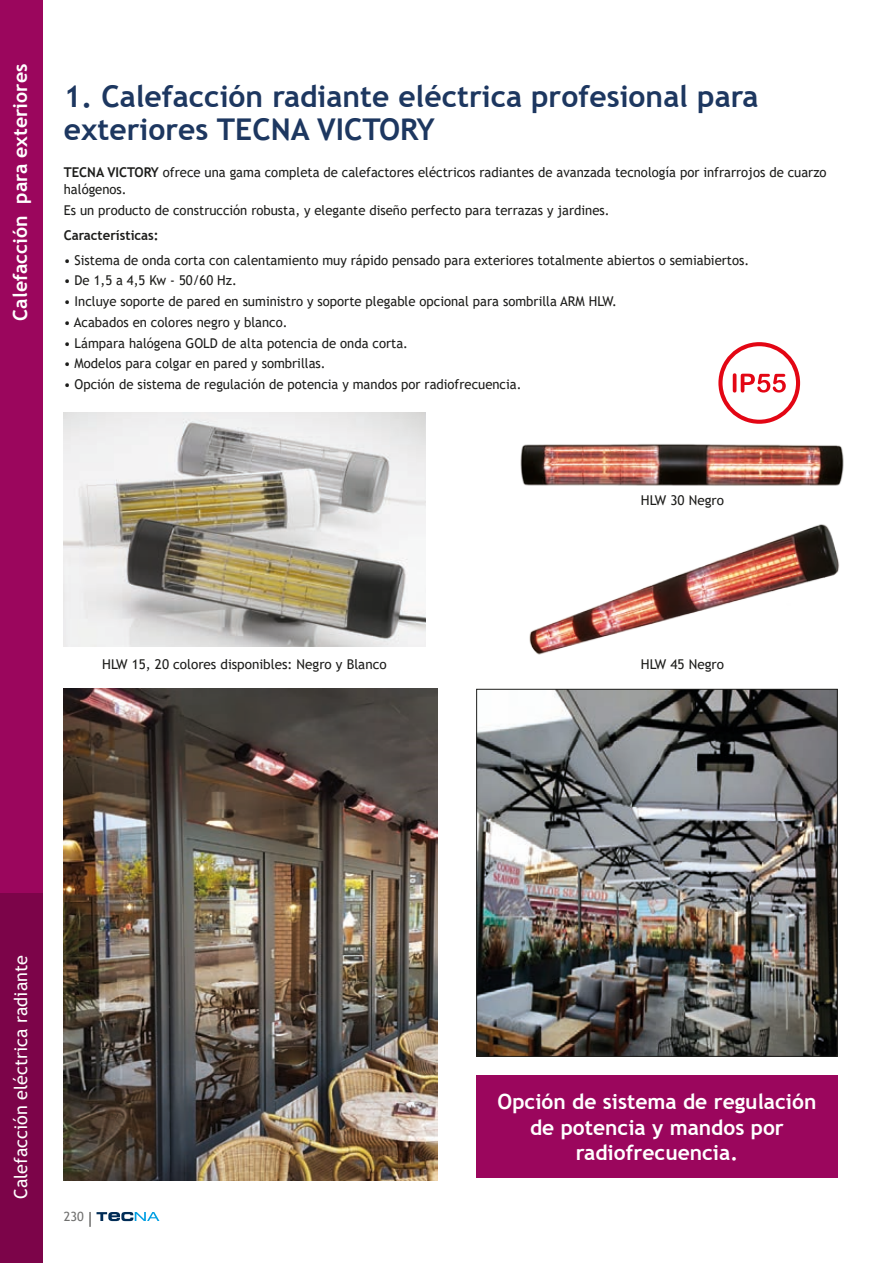
<style>
.page{position:relative;width:893px;height:1263px;background:#fff}
.page>*{position:absolute;margin:0;border:0;box-sizing:border-box;transform-origin:0 0}
.t1{font:700 30px/33px "Trebuchet MS";color:#1d3760}
.t2{font:700 21px/25.2px "Trebuchet MS";color:#fff;text-align:center}
.t3{font:700 19.5px "Trebuchet MS";color:#fff}
.t4{font:18px "Trebuchet MS";color:#fff}
.t5{font:13.5px/16.5px "Trebuchet MS";color:#1d1d1b}
.t6{font:700 13.5px "Trebuchet MS";color:#1d1d1b}
.t7{font:12.75px "Trebuchet MS";color:#70706f}
.s1{font-weight:700}
</style>
<div class="page">
<svg style="left:89px;top:1212px;width:2px;height:15px"></svg>
<svg style="left:97px;top:1212px;width:62px;height:9px"></svg>
<div style="left:0;top:0;width:43px;height:893px;background:#9b065d"></div>
<div style="left:0;top:893px;width:43px;height:370px;background:#7c0449"></div>
<img style="left:529px;top:524px;width:310px;height:131px">
<img style="left:520px;top:444px;width:324px;height:42px">
<svg style="left:718px;top:342px;width:82px;height:82px"></svg>
<img style="left:64px;top:689px;width:374px;height:491px">
<img style="left:64px;top:412px;width:361px;height:234px">
<img style="left:478px;top:691px;width:358px;height:364px">
<div style="left:476px;top:689px;width:362px;height:368px;border:1px solid #1d1d1b"></div>
<div style="left:476px;top:1076px;width:362px;height:102px;background:#9b065d"></div>
<h3 class="t3" style="left:8px;top:320px;width:258px;rotate:-90deg">Calefacción para exteriores</h3>
<h1 class="t1" style="left:64px;top:79px;width:696px">1. Calefacción radiante eléctrica profesional para exteriores TECNA VICTORY</h1>
<p class="t5" style="left:64px;top:164px;width:764px"><span class="s1">TECNA VICTORY</span> ofrece una gama completa de calefactores eléctricos radiantes de avanzada tecnología por infrarrojos de cuarzo halógenos.</p>
<p class="t5" style="left:64px;top:201px;width:547px">Es un producto de construcción robusta, y elegante diseño perfecto para terrazas y jardines.</p>
<p class="t6" style="left:64px;top:226px;width:96px">Características:</p>
<p class="t5" style="left:64px;top:251px;width:687px">• Sistema de onda corta con calentamiento muy rápido pensado para exteriores totalmente abiertos o semiabiertos.</p>
<p class="t5" style="left:64px;top:272px;width:175px">• De 1,5 a 4,5 Kw - 50/60 Hz.</p>
<p class="t5" style="left:64px;top:293px;width:555px">• Incluye soporte de pared en suministro y soporte plegable opcional para sombrilla ARM HLW.</p>
<p class="t5" style="left:64px;top:314px;width:225px">• Acabados en colores negro y blanco.</p>
<p class="t5" style="left:64px;top:334px;width:346px">• Lámpara halógena GOLD de alta potencia de onda corta.</p>
<p class="t5" style="left:64px;top:355px;width:263px">• Modelos para colgar en pared y sombrillas.</p>
<p class="t5" style="left:64px;top:376px;width:459px">• Opción de sistema de regulación de potencia y mandos por radiofrecuencia.</p>
<p class="t5" style="left:641px;top:492px;width:85px">HLW 30 Negro</p>
<p class="t5" style="left:102px;top:656px;width:286px">HLW 15, 20 colores disponibles: Negro y Blanco</p>
<p class="t5" style="left:641px;top:656px;width:85px">HLW 45 Negro</p>
<h3 class="t4" style="left:9px;top:1199px;width:246px;rotate:-90deg">Calefacción eléctrica radiante</h3>
<p class="t7" style="left:64px;top:1209px;width:22px">230</p>
<h2 class="t2" style="left:498px;top:1089px;width:320px">Opción de sistema de regulación de potencia y mandos por radiofrecuencia.</h2>
</div>
